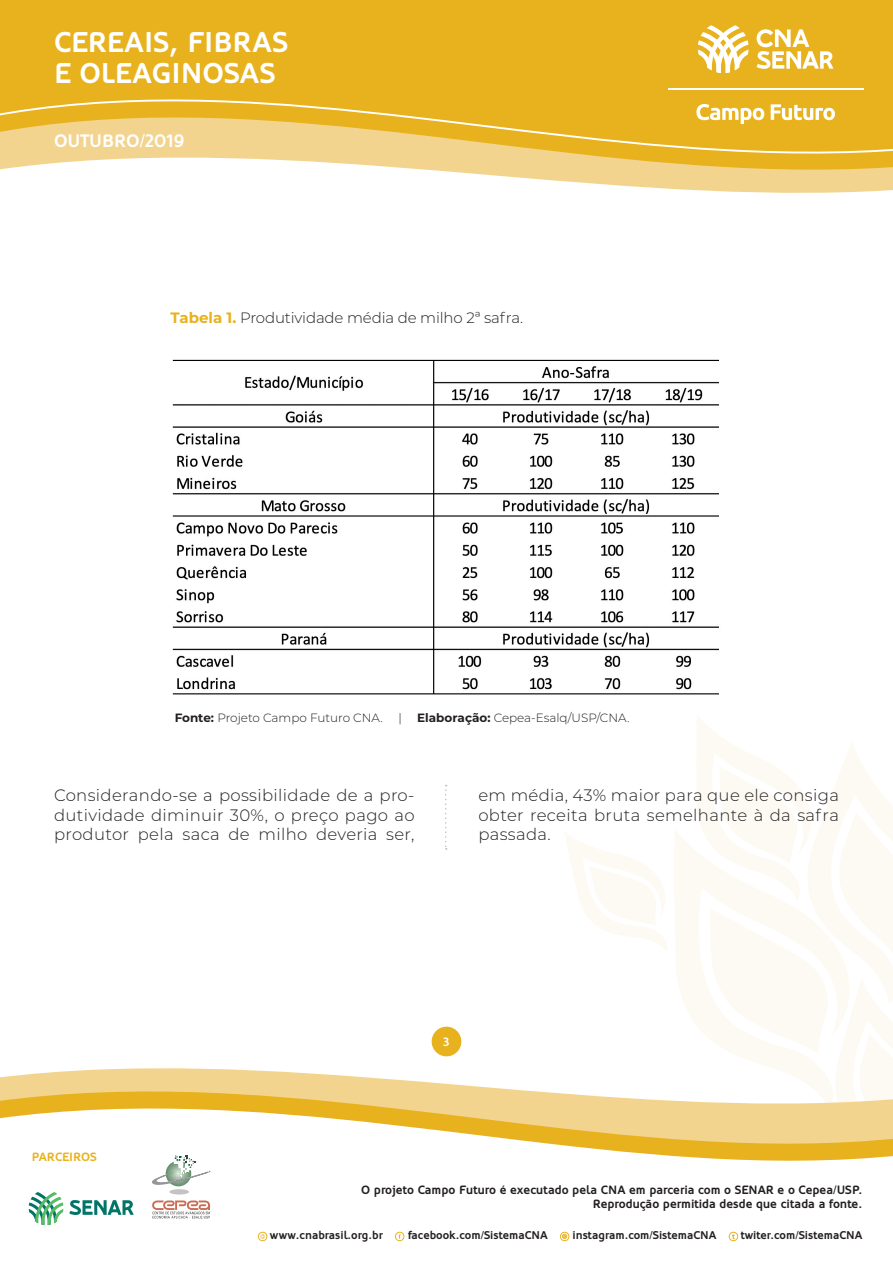
<style>
.page{position:relative;width:893px;height:1263px;background:#fff}
.page>*{position:absolute;margin:0;border:0;box-sizing:border-box;transform-origin:0 0}
.t1{font:700 28.5px "Oblik";color:#fff}
.t2{font:700 18px "Oblik";color:#fff}
.texto{font:300 16.5px/19.8px "Montserrat";letter-spacing:.02em;color:#231f20;text-align:justify}
.t3{font:300 15px "Montserrat";letter-spacing:-.01em;color:#231f20}
.t4{font:700 12px/14.4px "Oblik";color:#231f20;text-align:right}
.t5{font:300 12px "Montserrat";color:#231f20}
.t6{font:700 12px "Oblik";color:#e8b21e}
.t7{font:700 12px "Oblik";color:#fff}
.t8{font:700 11.25px "Oblik";color:#231f20}
.s1{font-weight:700;color:#e8b21e}
.s2{font-weight:700}
</style>
<div class="page">
<svg style="left:565px;top:832px;width:82px;height:35px"></svg>
<svg style="left:695px;top:715px;width:198px;height:152px"></svg>
<svg style="left:0;top:0;width:893px;height:193px;background:#ecc04a"></svg>
<svg style="left:572px;top:867px;width:321px;height:17px;fill:#fdfaf4"></svg>
<svg style="left:0;top:884px;width:893px;height:358px"></svg>
<svg style="left:698px;top:25px;width:51px;height:48px"></svg>
<svg style="left:696px;top:104px;width:68px;height:20px"></svg>
<svg style="left:771px;top:104px;width:64px;height:16px"></svg>
<svg style="left:757px;top:29px;width:76px;height:40px"></svg>
<hr style="left:668px;top:88px;width:195px;height:1px;background:#fff">
<div style="left:395px;top:1232px;width:9px;height:9px;border:1px solid #e8b21e;border-radius:50%"></div>
<div style="left:560px;top:1232px;width:9px;height:9px;border:1px solid #e8b21e;border-radius:50%"></div>
<svg style="left:562px;top:1234px;width:5px;height:5px"></svg>
<div style="left:729px;top:1232px;width:9px;height:9px;border:1px solid #e8b21e;border-radius:50%"></div>
<svg style="left:732px;top:1234px;width:3px;height:5px"></svg>
<div style="left:258px;top:1232px;width:9px;height:9px;border:1px solid #e8b21e;border-radius:50%"></div>
<svg style="left:260px;top:1234px;width:5px;height:5px"></svg>
<svg style="left:152px;top:1200px;width:58px;height:18px"></svg>
<svg style="left:152px;top:1155px;width:58px;height:34px"></svg>
<div style="left:169px;top:1189px;width:20px;height:5px;background:#c3c3c3;border-radius:50%"></div>
<div style="left:432px;top:1027px;width:29px;height:29px;background:#e8b21e;border-radius:50%"></div>
<svg style="left:29px;top:1192px;width:34px;height:33px"></svg>
<svg style="left:69px;top:1200px;width:65px;height:15px"></svg>
<img style="left:172px;top:359px;width:547px;height:336px">
<svg style="left:445px;top:785px;width:2px;height:65px"></svg>
<p class="t1" style="left:54px;top:26px;width:236px">CEREAIS, FIBRAS</p>
<p class="t1" style="left:54px;top:57px;width:223px">E OLEAGINOSAS</p>
<p class="t2" style="left:54px;top:130px;width:132px">OUTUBRO/2019</p>
<p class="t3" style="left:171px;top:307px;width:354px"><span class="s1">Tabela 1.</span> Produtividade média de milho 2ª safra.</p>
<p class="t5" style="left:175px;top:709px;width:210px"><span class="s2">Fonte:</span> Projeto Campo Futuro CNA.</p>
<p class="t5" style="left:398px;top:709px;width:5px">|</p>
<p class="t5" style="left:417px;top:709px;width:214px"><span class="s2">Elaboração:</span> Cepea-Esalq/USP/CNA.</p>
<p class="texto" style="left:54px;top:784px;width:362px">Considerando-se a possibilidade de a pro&shy;dutividade diminuir 30%, o preço pago ao produtor pela saca de milho deveria ser,</p>
<p class="texto" style="left:478px;top:784px;width:362px">em média, 43% maior para que ele consiga obter receita bruta semelhante à da safra passada.</p>
<p class="t6" style="left:32px;top:1150px;width:67px">PARCEIROS</p>
<p class="t7" style="left:443px;top:1035px;width:8px">3</p>
<p class="t4" style="left:361px;top:1183px;width:503px">O projeto Campo Futuro é executado pela CNA em parceria com o SENAR e o Cepea/USP.<br>Reprodução permitida desde que citada a fonte.</p>
<p class="t8" style="left:270px;top:1229px;width:114px">www.cnabrasil.org.br</p>
<p class="t8" style="left:408px;top:1229px;width:141px">facebook.com/SistemaCNA</p>
<p class="t8" style="left:572px;top:1229px;width:145px">instagram.com/SistemaCNA</p>
<p class="t8" style="left:741px;top:1229px;width:123px">twiter.com/SistemaCNA</p>
</div>
